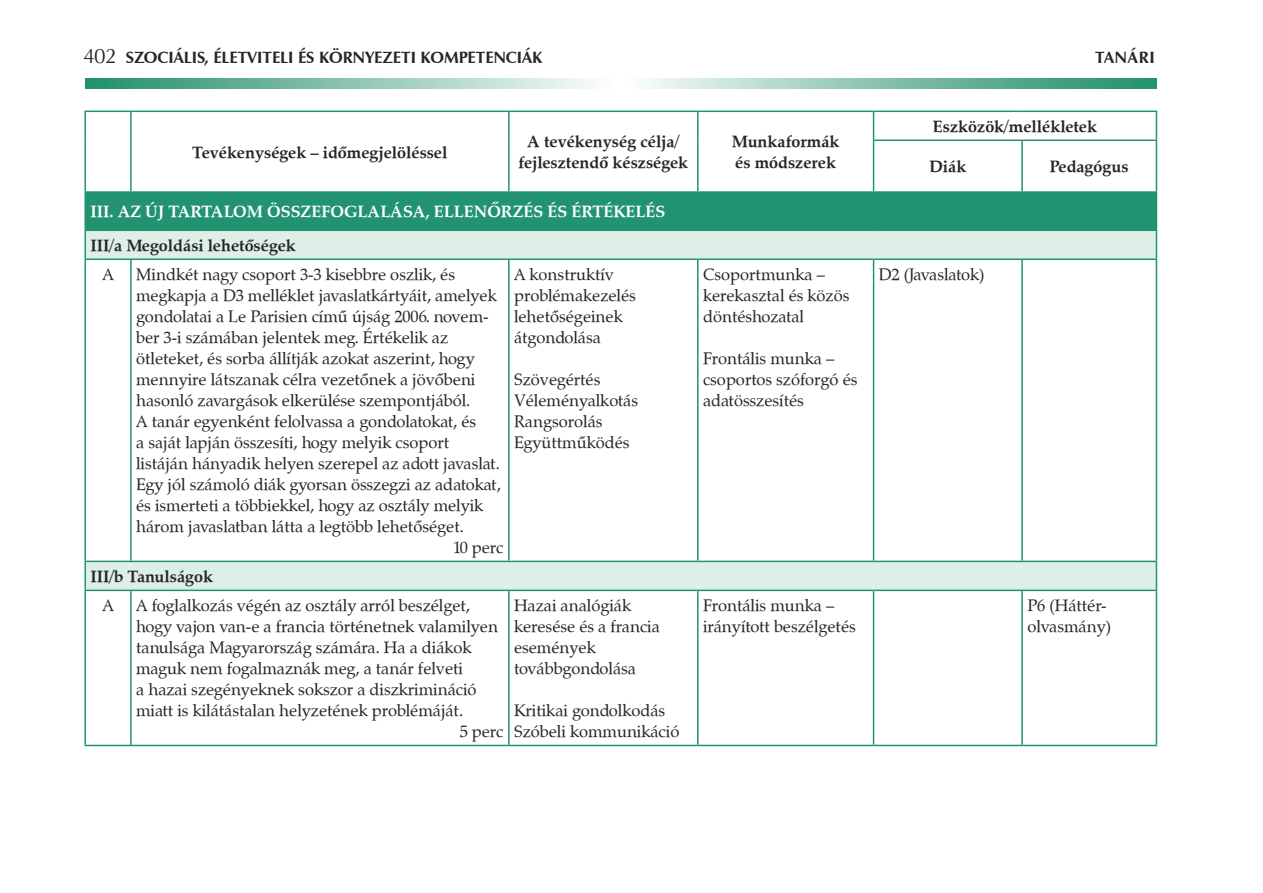
<style>
.page{position:relative;width:1263px;height:893px;background:#fff}
.page>*{position:absolute;margin:0;border:0;box-sizing:border-box;transform-origin:0 0}
.t1{font:16.5px/21px "Zapf Calligraphic 801 PFL";color:#262628}
.t2{font:700 16.5px/21px "Zapf Calligraphic 801 PFL";color:#262628}
.t3{font:700 16.5px/33.6px "Zapf Calligraphic 801 PFL";color:#fff}
.t4{font:700 16.5px "Zapf Humanist 601 PFL";color:#262628}
.s1{font-weight:400;font-size:21px}
.s2{color:#262628}
.s3{font-weight:400}
</style>
<div class="page">
<svg style="left:85px;top:78px;width:1072px;height:11px;background:#8cc4b1"></svg>
<div style="left:85px;top:192px;width:1071px;height:38px;background:#229370"></div>
<svg style="left:86px;top:231px;width:1070px;height:359px"></svg>
<hr style="left:84px;top:111px;width:47px;height:1px;background:#229370">
<hr style="left:84px;top:112px;width:2px;height:28px;background:#229370">
<hr style="left:131px;top:111px;width:378px;height:1px;background:#229370">
<hr style="left:130px;top:112px;width:2px;height:28px;background:#229370">
<hr style="left:509px;top:111px;width:189px;height:1px;background:#229370">
<hr style="left:508px;top:112px;width:2px;height:28px;background:#229370">
<hr style="left:698px;top:111px;width:175px;height:1px;background:#229370">
<svg style="left:697px;top:112px;width:1px;height:28px"></svg>
<hr style="left:873px;top:111px;width:149px;height:1px;background:#229370">
<svg style="left:873px;top:112px;width:1px;height:28px"></svg>
<hr style="left:1022px;top:111px;width:135px;height:1px;background:#229370">
<svg style="left:1156px;top:112px;width:1px;height:28px"></svg>
<hr style="left:84px;top:140px;width:2px;height:51px;background:#229370">
<hr style="left:130px;top:140px;width:2px;height:51px;background:#229370">
<hr style="left:508px;top:140px;width:2px;height:51px;background:#229370">
<hr style="left:697px;top:140px;width:1px;height:51px;background:#229370">
<hr style="left:873px;top:140px;width:149px;height:1px;background:#229370">
<hr style="left:873px;top:141px;width:1px;height:50px;background:#229370">
<hr style="left:1022px;top:140px;width:135px;height:1px;background:#229370">
<hr style="left:1021px;top:141px;width:2px;height:50px;background:#229370">
<hr style="left:1156px;top:141px;width:1px;height:50px;background:#229370">
<hr style="left:84px;top:191px;width:47px;height:2px;background:#229370">
<hr style="left:84px;top:193px;width:2px;height:37px;background:#229370">
<hr style="left:131px;top:191px;width:378px;height:2px;background:#229370">
<hr style="left:509px;top:191px;width:189px;height:2px;background:#229370">
<hr style="left:698px;top:191px;width:175px;height:2px;background:#229370">
<hr style="left:873px;top:191px;width:149px;height:2px;background:#229370">
<hr style="left:1022px;top:191px;width:135px;height:2px;background:#229370">
<hr style="left:1156px;top:193px;width:1px;height:37px;background:#229370">
<hr style="left:84px;top:230px;width:47px;height:1px;background:#229370">
<hr style="left:84px;top:231px;width:2px;height:27px;background:#229370">
<hr style="left:131px;top:230px;width:378px;height:1px;background:#229370">
<hr style="left:509px;top:230px;width:189px;height:1px;background:#229370">
<hr style="left:698px;top:230px;width:175px;height:1px;background:#229370">
<hr style="left:873px;top:230px;width:149px;height:1px;background:#229370">
<hr style="left:1022px;top:230px;width:135px;height:1px;background:#229370">
<svg style="left:1156px;top:231px;width:1px;height:27px"></svg>
<hr style="left:84px;top:258px;width:47px;height:2px;background:#229370">
<hr style="left:84px;top:260px;width:2px;height:301px;background:#229370">
<hr style="left:131px;top:258px;width:378px;height:2px;background:#229370">
<hr style="left:130px;top:260px;width:2px;height:301px;background:#229370">
<hr style="left:509px;top:258px;width:189px;height:2px;background:#229370">
<hr style="left:508px;top:260px;width:2px;height:301px;background:#229370">
<hr style="left:698px;top:258px;width:175px;height:2px;background:#229370">
<hr style="left:697px;top:260px;width:1px;height:301px;background:#229370">
<hr style="left:873px;top:258px;width:149px;height:2px;background:#229370">
<hr style="left:873px;top:260px;width:1px;height:301px;background:#229370">
<hr style="left:1022px;top:258px;width:135px;height:2px;background:#229370">
<hr style="left:1021px;top:260px;width:2px;height:301px;background:#229370">
<hr style="left:1156px;top:260px;width:1px;height:301px;background:#229370">
<hr style="left:84px;top:561px;width:47px;height:1px;background:#229370">
<hr style="left:84px;top:562px;width:2px;height:28px;background:#229370">
<hr style="left:131px;top:561px;width:378px;height:1px;background:#229370">
<hr style="left:509px;top:561px;width:189px;height:1px;background:#229370">
<hr style="left:698px;top:561px;width:175px;height:1px;background:#229370">
<hr style="left:873px;top:561px;width:149px;height:1px;background:#229370">
<hr style="left:1022px;top:561px;width:135px;height:1px;background:#229370">
<svg style="left:1156px;top:562px;width:1px;height:28px"></svg>
<hr style="left:84px;top:590px;width:47px;height:1px;background:#229370">
<hr style="left:84px;top:591px;width:2px;height:154px;background:#229370">
<hr style="left:131px;top:590px;width:378px;height:1px;background:#229370">
<hr style="left:130px;top:591px;width:2px;height:154px;background:#229370">
<hr style="left:509px;top:590px;width:189px;height:1px;background:#229370">
<hr style="left:508px;top:591px;width:2px;height:154px;background:#229370">
<hr style="left:698px;top:590px;width:175px;height:1px;background:#229370">
<hr style="left:697px;top:591px;width:1px;height:154px;background:#229370">
<hr style="left:873px;top:590px;width:149px;height:1px;background:#229370">
<hr style="left:873px;top:591px;width:1px;height:154px;background:#229370">
<hr style="left:1022px;top:590px;width:135px;height:1px;background:#229370">
<hr style="left:1021px;top:591px;width:2px;height:154px;background:#229370">
<hr style="left:1156px;top:591px;width:1px;height:154px;background:#229370">
<hr style="left:84px;top:745px;width:47px;height:1px;background:#229370">
<hr style="left:131px;top:745px;width:378px;height:1px;background:#229370">
<hr style="left:509px;top:745px;width:189px;height:1px;background:#229370">
<hr style="left:698px;top:745px;width:175px;height:1px;background:#229370">
<hr style="left:873px;top:745px;width:149px;height:1px;background:#229370">
<hr style="left:1022px;top:745px;width:135px;height:1px;background:#229370">
<p class="t4" style="left:83px;top:47px;width:460px"><span class="s1">402</span> SZOCIÁLIS, ÉLETVITELI ÉS KÖRNYEZETI KOMPETENCIÁK</p>
<p class="t4" style="left:1095px;top:47px;width:61px">TANÁRI</p>
<p class="t2" style="left:192px;top:141px;width:257px">Tevékenységek – időmegjelöléssel</p>
<p class="t2" style="left:518px;top:131px;width:171px;text-align:center">A tevékenység célja/ fejlesztendő készségek</p>
<p class="t2" style="left:732px;top:131px;width:109px">Munkaformák és módszerek</p>
<p class="t3" style="left:90px;top:195px;width:576px">III. AZ ÚJ TARTALOM ÖSSZEFOGLALÁSA, ELLENÔRZÉS ÉS ÉRTÉKELÉS<br><span class="s2">III/a Megoldási lehetôségek</span></p>
<p class="t1" style="left:102px;top:264px;width:13px">A</p>
<p class="t1" style="left:136px;top:264px;width:320px">Mindkét nagy csoport 3-3 kisebbre oszlik, és</p>
<p class="t1" style="left:136px;top:285px;width:362px">megkapja a D3 melléklet javaslatkártyáit, amelyek</p>
<p class="t1" style="left:136px;top:306px;width:354px">gondolatai a Le Parisien címû újság 2006. novem-</p>
<p class="t1" style="left:136px;top:327px;width:314px">ber 3-i számában jelentek meg. Értékelik az</p>
<p class="t1" style="left:136px;top:348px;width:340px">ötleteket, és sorba állítják azokat aszerint, hogy</p>
<p class="t1" style="left:136px;top:369px;width:341px">mennyire látszanak célra vezetônek a jövôbeni</p>
<p class="t1" style="left:136px;top:390px;width:336px">hasonló zavargások elkerülése szempontjából.</p>
<p class="t1" style="left:136px;top:411px;width:341px">A tanár egyenként felolvassa a gondolatokat, és</p>
<p class="t1" style="left:136px;top:432px;width:314px">a saját lapján összesíti, hogy melyik csoport</p>
<p class="t1" style="left:136px;top:453px;width:365px">listáján hányadik helyen szerepel az adott javaslat.</p>
<p class="t1" style="left:136px;top:474px;width:366px">Egy jól számoló diák gyorsan összegzi az adatokat,</p>
<p class="t1" style="left:136px;top:495px;width:349px">és ismerteti a többiekkel, hogy az osztály melyik</p>
<p class="t1" style="left:136px;top:516px;width:329px">három javaslatban látta a legtöbb lehetôséget.</p>
<p class="t1" style="left:453px;top:537px;width:52px">10 perc</p>
<p class="t1" style="left:514px;top:264px;width:123px">A konstruktív problémakezelés lehetôségeinek átgondolása</p>
<p class="t1" style="left:514px;top:369px;width:126px">Szövegértés<br>Véleményalkotás<br>Rangsorolás<br>Együttmûködés</p>
<p class="t1" style="left:703px;top:264px;width:148px">Csoportmunka – kerekasztal és közös döntéshozatal</p>
<p class="t1" style="left:703px;top:348px;width:156px">Frontális munka – csoportos szóforgó és adatösszesítés</p>
<p class="t2" style="left:933px;top:115px;width:166px">Eszközök/mellékletek</p>
<p class="t2" style="left:929px;top:156px;width:38px">Diák</p>
<p class="t2" style="left:1050px;top:156px;width:80px">Pedagógus</p>
<p class="t1" style="left:879px;top:264px;width:107px">D2 (Javaslatok)</p>
<p class="t2" style="left:102px;top:561px;width:112px;line-height:29.1px;text-indent:-12px">III/b Tanulságok<br><span class="s3">A</span></p>
<p class="t1" style="left:136px;top:595px;width:335px">A foglalkozás végén az osztály arról beszélget,</p>
<p class="t1" style="left:136px;top:616px;width:363px">hogy vajon van-e a francia történetnek valamilyen</p>
<p class="t1" style="left:136px;top:637px;width:337px">tanulsága Magyarország számára. Ha a diákok</p>
<p class="t1" style="left:136px;top:658px;width:328px">maguk nem fogalmaznák meg, a tanár felveti</p>
<p class="t1" style="left:136px;top:679px;width:342px">a hazai szegényeknek sokszor a diszkrimináció</p>
<p class="t1" style="left:136px;top:700px;width:328px">miatt is kilátástalan helyzetének problémáját.</p>
<p class="t1" style="left:460px;top:721px;width:45px">5 perc</p>
<p class="t1" style="left:514px;top:595px;width:147px">Hazai analógiák keresése és a francia események továbbgondolása</p>
<p class="t1" style="left:514px;top:700px;width:167px">Kritikai gondolkodás<br>Szóbeli kommunikáció</p>
<p class="t1" style="left:703px;top:595px;width:154px">Frontális munka – irányított beszélgetés</p>
<p class="t1" style="left:1027px;top:595px;width:85px">P6 (Háttér&shy;olvasmány)</p>
</div>
